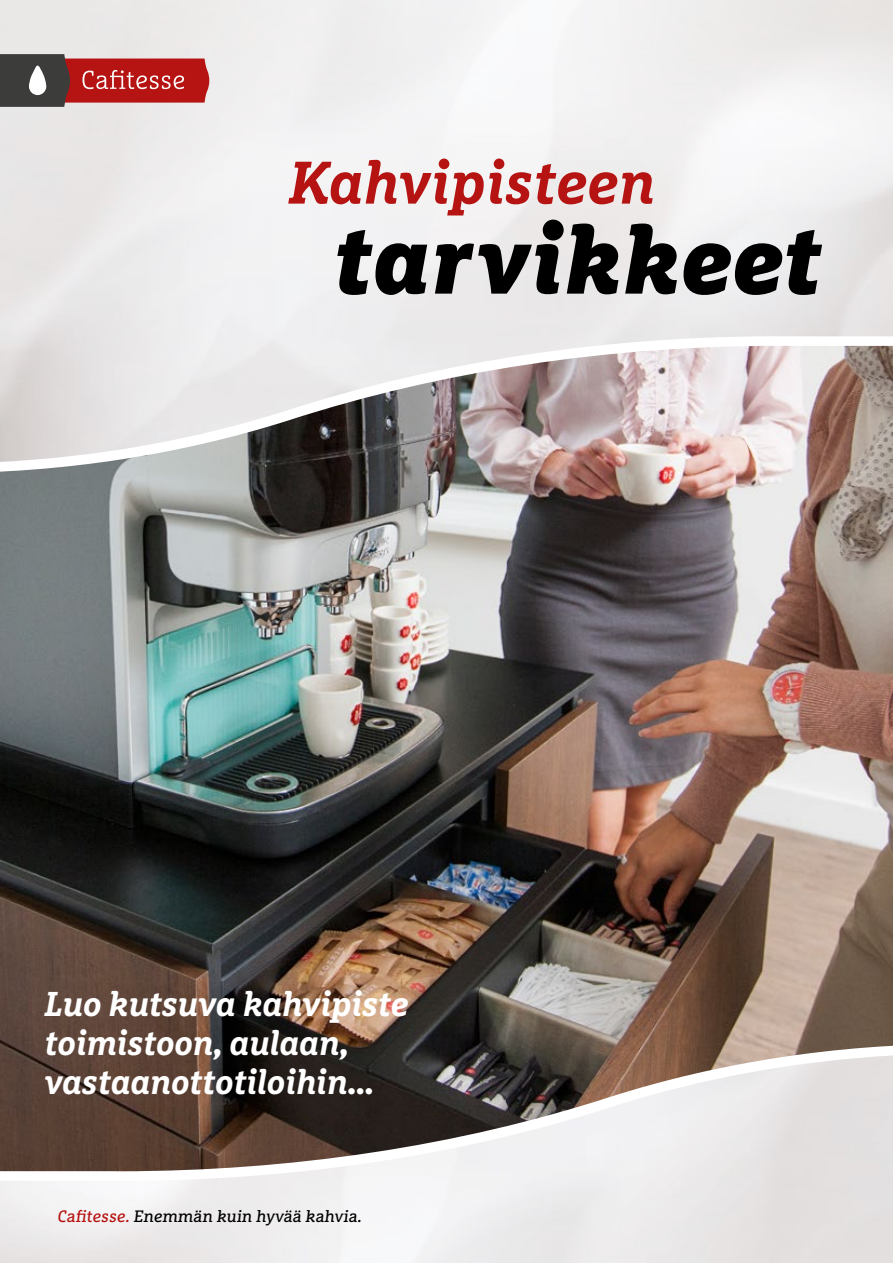
<style>
.page{position:relative;width:893px;height:1263px;background:#fff}
.page>*{position:absolute;margin:0;border:0;box-sizing:border-box;transform-origin:0 0}
.t1{font:italic 900 96px "Marselis Slab Pro";color:#000}
.t2{font:italic 700 60px "Marselis Slab Pro";color:#b51412}
.t3{font:italic 700 34.5px/39.2px "Marselis Slab Pro";letter-spacing:-.01em;color:#fff}
.t4{font:16.5px "Marselis Slab Pro";color:#000}
.s1{color:#b51412}
</style>
<div class="page">
<img style="left:0;top:473px;width:893px;height:571px">
<img style="left:0;top:463px;width:893px;height:10px">
<svg style="left:0;top:1044px;width:893px;height:9px;background:#5d4d43"></svg>
<img style="left:0;top:0;width:893px;height:462px">
<img style="left:0;top:1055px;width:893px;height:208px">
<svg style="left:0;top:54px;width:209px;height:53px;background:#9e4c4a"></svg>
<h2 class="t2" style="left:288px;top:145px;width:369px">Kahvipisteen</h2>
<h1 class="t1" style="left:334px;top:198px;width:489px">tarvikkeet</h1>
<p class="t3" style="left:45px;top:984px;width:366px">Luo kutsuva kahvipiste toimistoon, aulaan, vastaanottotiloihin...</p>
<p class="t4" style="left:57px;top:1206px;width:308px"><span class="s1">Cafitesse.</span> Enemmän kuin hyvää kahvia.</p>
</div>
